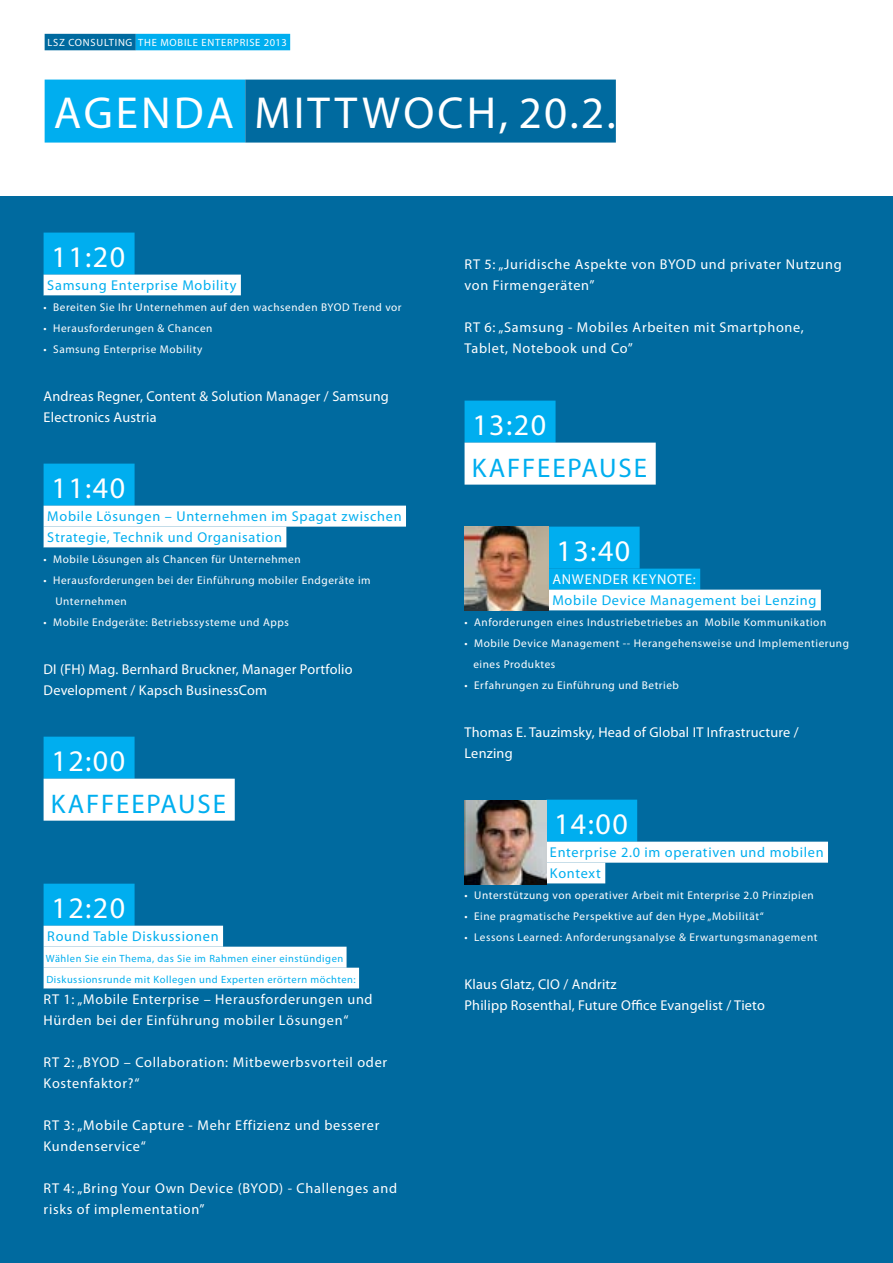
<style>
.page{position:relative;width:893px;height:1263px;background:#fff}
.page>*{position:absolute;margin:0;border:0;box-sizing:border-box;transform-origin:0 0}
.t1{font:45px "Myriad Pro";letter-spacing:.07em;color:#fff}
.t2{font:30px "Myriad Pro";letter-spacing:.05em;color:#fff}
.t3{font:27px "Myriad Pro";letter-spacing:.07em;color:#00aeef}
.t4{font:14.25px/21px "Myriad Pro";letter-spacing:.05em;color:#fff}
.t5{font:14.25px/21px "Myriad Pro";letter-spacing:.015em;color:#fff}
.t6{font:14.25px/21px "Myriad Pro";letter-spacing:.05em;color:#00aeef}
.t7{font:11.25px/21px "Myriad Pro";letter-spacing:.05em;color:#fff}
.t8{font:10.5px/21px "Myriad Pro";letter-spacing:.05em;color:#00aeef}
.t9{font:10.5px "Myriad Pro";letter-spacing:.07em;color:#fff}
</style>
<div class="page">
<div style="left:0;top:196px;width:893px;height:1067px;background:#006a9f"></div>
<div style="left:44px;top:233px;width:91px;height:42px;background:#00aeef"></div>
<div style="left:44px;top:275px;width:197px;height:21px;background:#fff"></div>
<div style="left:44px;top:464px;width:91px;height:42px;background:#00aeef"></div>
<div style="left:44px;top:506px;width:362px;height:21px;background:#fff"></div>
<div style="left:44px;top:527px;width:242px;height:21px;background:#fff"></div>
<div style="left:44px;top:737px;width:91px;height:42px;background:#00aeef"></div>
<div style="left:44px;top:779px;width:191px;height:42px;background:#fff"></div>
<div style="left:44px;top:884px;width:91px;height:42px;background:#00aeef"></div>
<div style="left:44px;top:926px;width:179px;height:21px;background:#fff"></div>
<div style="left:44px;top:947px;width:303px;height:21px;background:#fff"></div>
<div style="left:44px;top:968px;width:315px;height:21px;background:#fff"></div>
<div style="left:465px;top:401px;width:91px;height:42px;background:#00aeef"></div>
<div style="left:465px;top:443px;width:191px;height:42px;background:#fff"></div>
<div style="left:549px;top:527px;width:91px;height:42px;background:#00aeef"></div>
<div style="left:549px;top:569px;width:151px;height:21px;background:#00aeef"></div>
<div style="left:549px;top:590px;width:272px;height:21px;background:#fff"></div>
<div style="left:546px;top:800px;width:91px;height:42px;background:#00aeef"></div>
<div style="left:546px;top:842px;width:282px;height:21px;background:#fff"></div>
<div style="left:546px;top:863px;width:59px;height:21px;background:#fff"></div>
<div style="left:45px;top:80px;width:200px;height:63px;background:#00aeef"></div>
<div style="left:245px;top:80px;width:371px;height:63px;background:#006a9f"></div>
<div style="left:45px;top:34px;width:91px;height:16px;background:#006a9f"></div>
<div style="left:136px;top:34px;width:154px;height:16px;background:#00aeef"></div>
<img style="left:465px;top:526px;width:84px;height:84px">
<img style="left:465px;top:800px;width:81px;height:84px">
<p class="t9" style="left:47px;top:36px;width:36px">LSZ Cons</p>
<p class="t9" style="left:97px;top:36px;width:14px">ulting</p>
<p class="t9" style="left:138px;top:36px;width:38px">The Mobile</p>
<p class="t9" style="left:202px;top:36px;width:13px">Enterprise</p>
<p class="t9" style="left:264px;top:36px;width:25px">2013</p>
<h1 class="t1" style="left:54px;top:85px;width:269px">AGENDA Mittwoch</h1>
<h1 class="t1" style="left:499px;top:85px;width:119px">, 20.2.</h1>
<h2 class="t2" style="left:51px;top:238px;width:75px">11:20</h2>
<p class="t6" style="left:47px;top:274px;width:191px">Samsung Enterprise Mobility</p>
<p class="t7" style="left:44px;top:296px;width:360px">• Bereiten Sie Ihr Unternehmen auf den wachsenden BYOD Trend vor</p>
<p class="t7" style="left:44px;top:317px;width:170px">• Herausforderungen &amp; Chancen</p>
<p class="t7" style="left:44px;top:338px;width:160px">• Samsung Enterprise Mobility</p>
<p class="t5" style="left:44px;top:385px;width:347px">Andreas Regner, Content &amp; Solution Manager / Samsung<br>Electronics Austria</p>
<h2 class="t2" style="left:51px;top:469px;width:75px">11:40</h2>
<p class="t6" style="left:47px;top:505px;width:356px">Mobile Lösungen – Unternehmen im Spagat zwischen<br>Strategie, Technik und Organisation</p>
<p class="t7" style="left:44px;top:548px;width:259px">• Mobile Lösungen als Chancen für Unternehmen</p>
<p class="t7" style="left:55px;top:569px;width:317px;text-indent:-12px">• Herausforderungen bei der Einführung mobiler Endgeräte im<br>Unternehmen</p>
<p class="t7" style="left:44px;top:611px;width:247px">• Mobile Endgeräte: Betriebssysteme und Apps</p>
<p class="t5" style="left:44px;top:658px;width:311px">DI (FH) Mag. Bernhard Bruckner, Manager Portfolio<br>Development / Kapsch BusinessCom</p>
<h2 class="t2" style="left:51px;top:742px;width:75px">12:00</h2>
<h3 class="t3" style="left:51px;top:787px;width:81px">Kaffeepa</h3>
<h3 class="t3" style="left:178px;top:787px;width:34px">use</h3>
<h2 class="t2" style="left:51px;top:889px;width:75px">12:20</h2>
<p class="t6" style="left:47px;top:925px;width:173px">Round Table Diskussionen</p>
<p class="t8" style="left:46px;top:948px;width:311px">Wählen Sie ein Thema, das Sie im Rahmen einer einstündigen<br>Diskussionsrunde mit Kollegen und Experten erörtern möchten:</p>
<p class="t4" style="left:44px;top:988px;width:331px">RT 1: „Mobile Enterprise – Herausforderungen und<br>Hürden bei der Einführung mobiler Lösungen“</p>
<p class="t4" style="left:44px;top:1051px;width:345px">RT 2: „BYOD – Collaboration: Mitbewerbsvorteil oder<br>Kostenfaktor?“</p>
<p class="t4" style="left:44px;top:1114px;width:337px">RT 3: „Mobile Capture - Mehr Effizienz und besserer<br>Kundenservice“</p>
<p class="t4" style="left:44px;top:1177px;width:355px">RT 4: „Bring Your Own Device (BYOD) - Challenges and risks of implementation”</p>
<p class="t4" style="left:465px;top:253px;width:379px">RT 5: „Juridische Aspekte von BYOD und privater Nutzung von Firmengeräten”</p>
<p class="t4" style="left:465px;top:316px;width:341px">RT 6: „Samsung - Mobiles Arbeiten mit Smartphone,<br>Tablet, Notebook und Co”</p>
<h2 class="t2" style="left:472px;top:406px;width:75px">13:20</h2>
<h3 class="t3" style="left:472px;top:451px;width:81px">Kaffeepa</h3>
<h3 class="t3" style="left:599px;top:451px;width:34px">use</h3>
<h2 class="t2" style="left:556px;top:532px;width:75px">13:40</h2>
<p class="t4" style="left:552px;top:568px;width:145px">ANWENDER KEYNOTE:</p>
<p class="t6" style="left:552px;top:589px;width:265px">Mobile Device Management bei Lenzing</p>
<p class="t7" style="left:465px;top:611px;width:363px">• Anforderungen eines Industriebetriebes an Mobile Kommunikation</p>
<p class="t7" style="left:473px;top:632px;width:377px;text-indent:-9px">• Mobile Device Management -- Herangehensweise und Implementierung eines Produktes</p>
<p class="t7" style="left:465px;top:674px;width:216px">• Erfahrungen zu Einführung und Betrieb</p>
<p class="t5" style="left:465px;top:721px;width:336px">Thomas E. Tauzimsky, Head of Global IT Infrastructure /<br>Lenzing</p>
<h2 class="t2" style="left:554px;top:805px;width:75px">14:00</h2>
<p class="t6" style="left:550px;top:841px;width:275px">Enterprise 2.0 im operativen und mobilen<br>Kontext</p>
<p class="t7" style="left:465px;top:884px;width:351px">• Unterstützung von operativer Arbeit mit Enterprise 2.0 Prinzipien</p>
<p class="t7" style="left:465px;top:905px;width:301px">• Eine pragmatische Perspektive auf den Hype „Mobilität“</p>
<p class="t7" style="left:465px;top:926px;width:354px">• Lessons Learned: Anforderungsanalyse &amp; Erwartungsmanagement</p>
<p class="t5" style="left:465px;top:973px;width:302px">Klaus Glatz, CIO / Andritz<br>Philipp Rosenthal, Future Office Evangelist / Tieto</p>
</div>
